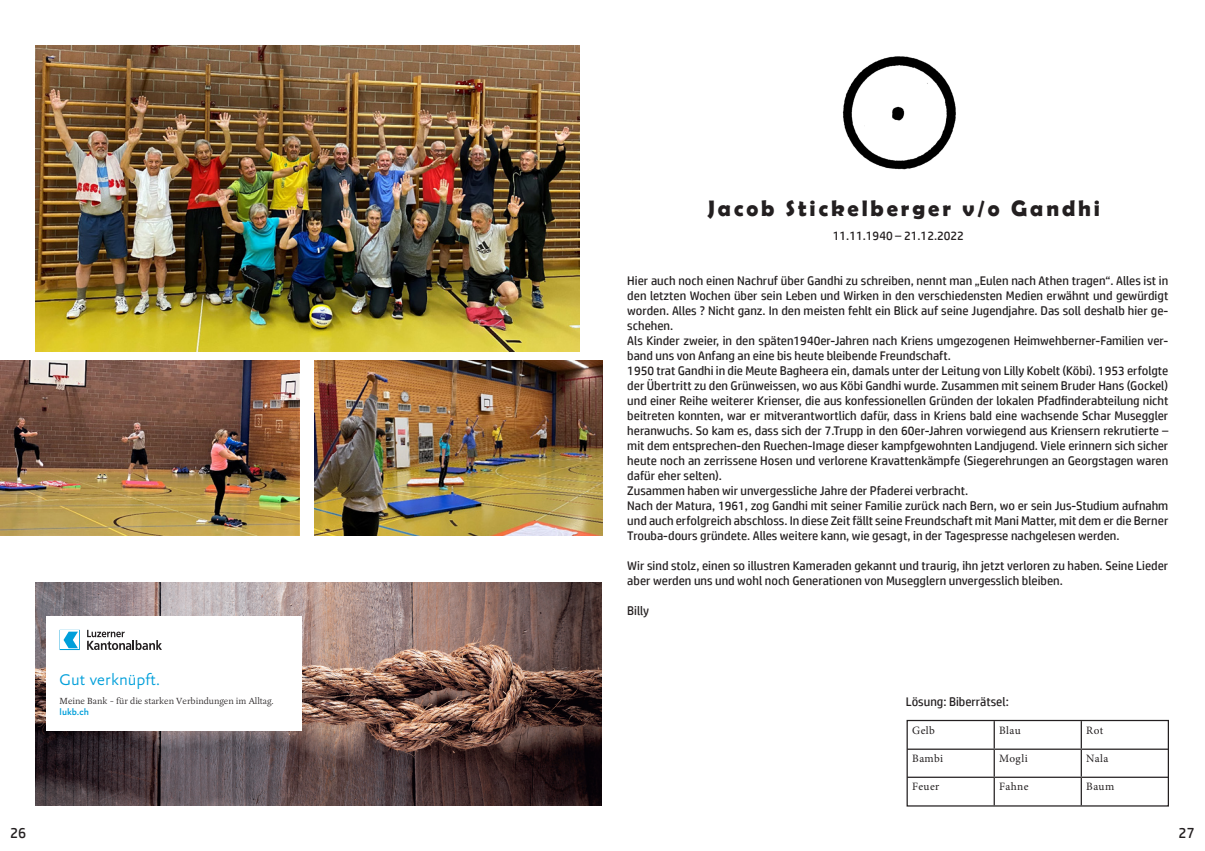
<style>
.page{position:relative;width:1205px;height:851px;background:#fff}
.page>*{position:absolute;margin:0;border:0;box-sizing:border-box;transform-origin:0 0}
.t1{font:700 22.5px "Berlin Sans FB Demi";letter-spacing:.13em;color:#231f20}
.t2{font:300 16.75px "Yoga Sansfor LUKB";color:#009fda}
.t3{font:15px "HP Simplified";color:#231f20}
.t4{font:12.5px/15px "HP Simplified";color:#231f20}
.t5{font:11.25px "Minion Pro";letter-spacing:.04em;color:#231f20}
.t6{font:300 9.62px "Yogafor LUKB";color:#231f20}
.t7{font:500 9.62px "Yoga Sansfor LUKB";color:#009fda}
</style>
<div class="page">
<img style="left:35px;top:582px;width:566px;height:223px">
<div style="left:46px;top:616px;width:256px;height:115px;background:#fff"></div>
<svg style="left:60px;top:629px;width:20px;height:21px"></svg>
<svg style="left:87px;top:629px;width:75px;height:21px"></svg>
<img style="left:36px;top:46px;width:543px;height:305px">
<img style="left:0;top:360px;width:299px;height:175px">
<img style="left:314px;top:360px;width:288px;height:175px">
<img style="left:842px;top:56px;width:114px;height:114px">
<hr style="left:993px;top:721px;width:2px;height:27px;background:#231f20">
<hr style="left:1080px;top:721px;width:2px;height:27px;background:#231f20">
<hr style="left:907px;top:748px;width:87px;height:1px;background:#231f20">
<hr style="left:994px;top:748px;width:87px;height:1px;background:#231f20">
<hr style="left:993px;top:749px;width:2px;height:27px;background:#231f20">
<hr style="left:1081px;top:748px;width:87px;height:1px;background:#231f20">
<hr style="left:1080px;top:749px;width:2px;height:27px;background:#231f20">
<hr style="left:907px;top:776px;width:87px;height:1px;background:#231f20">
<hr style="left:994px;top:776px;width:87px;height:1px;background:#231f20">
<hr style="left:993px;top:777px;width:2px;height:28px;background:#231f20">
<hr style="left:1081px;top:776px;width:87px;height:1px;background:#231f20">
<hr style="left:1080px;top:777px;width:2px;height:28px;background:#231f20">
<div style="left:906px;top:719px;width:263px;height:87px;border:1px solid #231f20"></div>
<h2 class="t2" style="left:60px;top:669px;width:102px">Gut verknüpft.</h2>
<p class="t6" style="left:60px;top:695px;width:216px">Meine Bank für die starken Verbindungen im Alltag.</p>
<p class="t7" style="left:60px;top:706px;width:31px">lukb.ch</p>
<h1 class="t1" style="left:707px;top:195px;width:394px">Jacob Stickelberger v/o Gandhi</h1>
<p class="t4" style="left:833px;top:228px;width:133px">11.11.1940 – 21.12.2022</p>
<p class="t4" style="left:627px;top:273px;width:543px">Hier auch noch einen Nachruf über Gandhi zu schreiben, nennt man „Eulen nach Athen tragen“. Alles ist in den letzten Wochen über sein Leben und Wirken in den verschiedensten Medien erwähnt und gewürdigt worden. Alles ? Nicht ganz. In den meisten fehlt ein Blick auf seine Jugendjahre. Das soll deshalb hier ge&shy;schehen.<br>Als Kinder zweier, in den späten1940er-Jahren nach Kriens umgezogenen Heimwehberner-Familien ver&shy;band uns von Anfang an eine bis heute bleibende Freundschaft.<br>1950 trat Gandhi in die Meute Bagheera ein, damals unter der Leitung von Lilly Kobelt (Köbi). 1953 erfolgte der Übertritt zu den Grünweissen, wo aus Köbi Gandhi wurde. Zusammen mit seinem Bruder Hans (Gockel) und einer Reihe weiterer Krienser, die aus konfessionellen Gründen der lokalen Pfadfinderabteilung nicht beitreten konnten, war er mitverantwortlich dafür, dass in Kriens bald eine wachsende Schar Museggler heranwuchs. So kam es, dass sich der 7.Trupp in den 60er-Jahren vorwiegend aus Kriensern rekrutierte – mit dem entsprechen-den Ruechen-Image dieser kampfgewohnten Landjugend. Viele erinnern sich sicher heute noch an zerrissene Hosen und verlorene Kravattenkämpfe (Siegerehrungen an Georgstagen waren dafür eher selten).<br>Zusammen haben wir unvergessliche Jahre der Pfaderei verbracht.<br>Nach der Matura, 1961, zog Gandhi mit seiner Familie zurück nach Bern, wo er sein Jus-Studium aufnahm und auch erfolgreich abschloss. In diese Zeit fällt seine Freundschaft mit Mani Matter, mit dem er die Berner Trouba-dours gründete. Alles weitere kann, wie gesagt, in der Tagespresse nachgelesen werden.</p>
<p class="t4" style="left:627px;top:558px;width:542px">Wir sind stolz, einen so illustren Kameraden gekannt und traurig, ihn jetzt verloren zu haben. Seine Lieder aber werden uns und wohl noch Generationen von Musegglern unvergesslich bleiben.</p>
<p class="t4" style="left:627px;top:603px;width:23px">Billy</p>
<p class="t4" style="left:906px;top:693px;width:105px">Lösung: Biberrätsel:</p>
<p class="t5" style="left:912px;top:723px;width:24px">Gelb</p>
<p class="t5" style="left:999px;top:723px;width:23px">Blau</p>
<p class="t5" style="left:1086px;top:723px;width:18px">Rot</p>
<p class="t5" style="left:912px;top:751px;width:33px">Bambi</p>
<p class="t5" style="left:999px;top:751px;width:30px">Mogli</p>
<p class="t5" style="left:1086px;top:751px;width:24px">Nala</p>
<p class="t5" style="left:912px;top:779px;width:29px">Feuer</p>
<p class="t5" style="left:999px;top:779px;width:31px">Fahne</p>
<p class="t5" style="left:1086px;top:779px;width:29px">Baum</p>
<p class="t3" style="left:10px;top:823px;width:18px">26</p>
<p class="t3" style="left:1178px;top:823px;width:18px">27</p>
</div>
